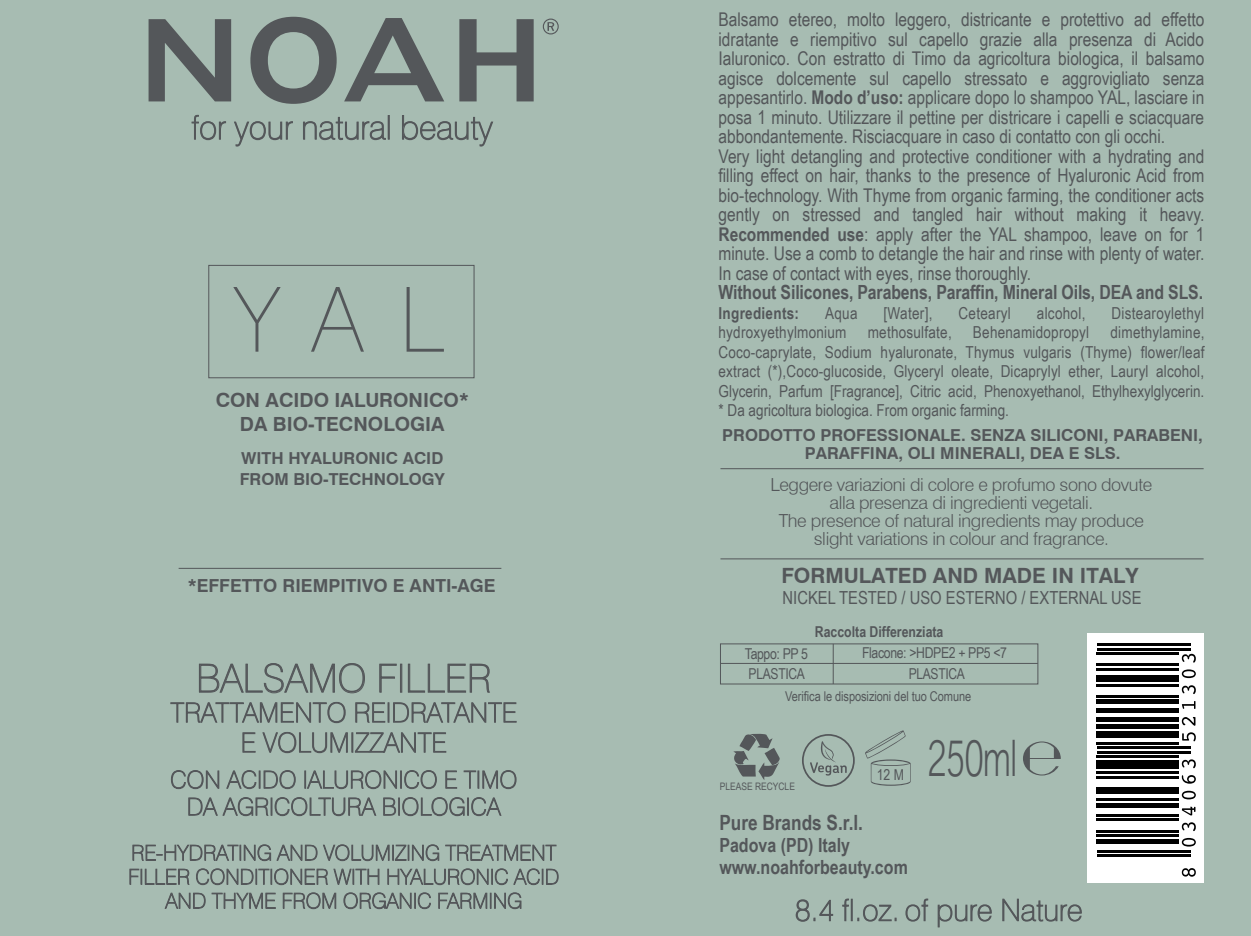
<style>
.page{position:relative;width:1251px;height:936px;background:#fff}
.page>*{position:absolute;margin:0;border:0;box-sizing:border-box;transform-origin:0 0}
.t1{font:105px "Humanist 970 BT Roman C";color:#54575a}
.t2{font:100 90px "Swiss 721 BT";color:#54575a}
.t3{font:48px "BMW Type Light 16 by 9";letter-spacing:-.01em;color:#54575a;scale:.9 1}
.t4{font:100 39px "Swiss 721 BT";color:#54575a}
.t5{font:700 21px "Swiss 721 BT";color:#54575a}
.t6{font:700 21px "Arial Narrow";color:#54575a}
.t7{font:700 19.5px/21.9px "Arial Narrow";letter-spacing:-.005em;color:#54575a}
.t8{font:700 19.5px/23.4px "Swiss 721 BT";color:#54575a;text-align:center}
.t9{font:18.9px/19.5px "Arial Narrow";color:#54575a}
.t10{font:300 18px/18px "Swiss 721 BT";letter-spacing:-.02em;color:#54575a;text-align:center}
.t11{font:18px "Arial Narrow";color:#54575a}
.t12{font:700 18px "Swiss 721 BT";color:#54575a}
.t13{font:16.5px/19.5px "Arial Narrow";letter-spacing:.015em;color:#54575a;text-align:justify}
.t14{font:700 16.5px/18px "Swiss 721 BT";color:#54575a;text-align:center}
.t15{font:700 16.5px "Arial Narrow";letter-spacing:.015em;color:#54575a}
.t16{font:15px "Arial Narrow";letter-spacing:-.025em;color:#54575a}
.t17{font:700 15px "Arial Narrow";color:#54575a}
.t18{font:13.5px "Arial Narrow";letter-spacing:-.005em;color:#54575a}
.t19{font:10.2px "Arial Narrow";color:#54575a}
.s1{font-weight:700}
</style>
<div class="page">
<div style="left:0;top:0;width:1250px;height:935px;background:#a7bcb2"></div>
<svg style="left:199px;top:663px;width:166px;height:30px"></svg>
<svg style="left:379px;top:663px;width:18px;height:30px"></svg>
<div style="left:400px;top:663px;width:2px;height:29px;border:1px solid #54575a"></div>
<svg style="left:408px;top:663px;width:82px;height:30px"></svg>
<svg style="left:170px;top:702px;width:176px;height:21px"></svg>
<svg style="left:355px;top:702px;width:30px;height:21px"></svg>
<div style="left:387px;top:702px;width:2px;height:20px;border:1px solid #54575a"></div>
<svg style="left:393px;top:702px;width:124px;height:21px"></svg>
<svg style="left:242px;top:732px;width:14px;height:21px"></svg>
<svg style="left:262px;top:732px;width:86px;height:21px"></svg>
<div style="left:351px;top:732px;width:2px;height:20px;border:1px solid #54575a"></div>
<svg style="left:355px;top:732px;width:91px;height:21px"></svg>
<svg style="left:171px;top:770px;width:125px;height:19px"></svg>
<svg style="left:304px;top:770px;width:133px;height:19px"></svg>
<svg style="left:445px;top:770px;width:12px;height:19px"></svg>
<svg style="left:463px;top:770px;width:54px;height:19px"></svg>
<svg style="left:188px;top:797px;width:189px;height:19px"></svg>
<svg style="left:383px;top:797px;width:119px;height:19px"></svg>
<svg style="left:129px;top:844px;width:430px;height:66px"></svg>
<svg style="left:192px;top:115px;width:34px;height:25px"></svg>
<svg style="left:234px;top:121px;width:59px;height:25px"></svg>
<svg style="left:303px;top:115px;width:86px;height:25px"></svg>
<svg style="left:402px;top:115px;width:91px;height:31px"></svg>
<svg style="left:542px;top:19px;width:16px;height:15px"></svg>
<div style="left:208px;top:265px;width:266px;height:113px;border:1px solid #54575a"></div>
<hr style="left:178px;top:568px;width:323px;height:1px;background:#54575a">
<div style="left:1086px;top:633px;width:117px;height:250px;background:#fff"></div>
<hr style="left:720px;top:468px;width:483px;height:1px;background:#54575a">
<hr style="left:720px;top:558px;width:483px;height:1px;background:#54575a">
<svg style="left:1181px;top:868px;width:14px;height:8px"></svg>
<hr style="left:1096px;top:854px;width:94px;height:2px;background:#000">
<hr style="left:1096px;top:850px;width:94px;height:2px;background:#000">
<svg style="left:1181px;top:837px;width:14px;height:9px"></svg>
<div style="left:1096px;top:838px;width:82px;height:5px;background:#000"></div>
<hr style="left:1096px;top:834px;width:82px;height:2px;background:#000">
<svg style="left:1181px;top:822px;width:14px;height:9px"></svg>
<hr style="left:1096px;top:829px;width:82px;height:3px;background:#000">
<hr style="left:1096px;top:818px;width:82px;height:2px;background:#000">
<svg style="left:1181px;top:806px;width:14px;height:9px"></svg>
<hr style="left:1096px;top:814px;width:82px;height:2px;background:#000">
<div style="left:1096px;top:802px;width:82px;height:5px;background:#000"></div>
<svg style="left:1181px;top:790px;width:14px;height:9px"></svg>
<hr style="left:1096px;top:798px;width:82px;height:2px;background:#000">
<div style="left:1096px;top:787px;width:82px;height:6px;background:#000"></div>
<svg style="left:1181px;top:775px;width:14px;height:8px"></svg>
<hr style="left:1096px;top:776px;width:82px;height:2px;background:#000">
<hr style="left:1096px;top:771px;width:82px;height:2px;background:#000">
<svg style="left:1181px;top:759px;width:14px;height:9px"></svg>
<div style="left:1096px;top:760px;width:82px;height:9px;background:#000"></div>
<hr style="left:1096px;top:755px;width:82px;height:3px;background:#000">
<hr style="left:1096px;top:751px;width:94px;height:2px;background:#000">
<hr style="left:1096px;top:746px;width:94px;height:3px;background:#000">
<svg style="left:1182px;top:732px;width:13px;height:9px"></svg>
<hr style="left:1096px;top:742px;width:82px;height:2px;background:#000">
<div style="left:1096px;top:731px;width:82px;height:6px;background:#000"></div>
<svg style="left:1181px;top:717px;width:14px;height:8px"></svg>
<hr style="left:1096px;top:724px;width:82px;height:4px;background:#000">
<div style="left:1096px;top:717px;width:82px;height:5px;background:#000"></div>
<svg style="left:1181px;top:701px;width:14px;height:8px"></svg>
<div style="left:1096px;top:708px;width:82px;height:5px;background:#000"></div>
<div style="left:1096px;top:699px;width:82px;height:5px;background:#000"></div>
<svg style="left:1181px;top:685px;width:14px;height:9px"></svg>
<hr style="left:1096px;top:695px;width:82px;height:2px;background:#000">
<hr style="left:1096px;top:683px;width:82px;height:3px;background:#000">
<svg style="left:1181px;top:669px;width:14px;height:9px"></svg>
<div style="left:1096px;top:675px;width:82px;height:6px;background:#000"></div>
<hr style="left:1096px;top:668px;width:82px;height:2px;background:#000">
<svg style="left:1181px;top:653px;width:14px;height:9px"></svg>
<hr style="left:1096px;top:663px;width:82px;height:3px;background:#000">
<hr style="left:1096px;top:652px;width:82px;height:2px;background:#000">
<hr style="left:1096px;top:648px;width:94px;height:2px;background:#000">
<hr style="left:1096px;top:643px;width:94px;height:2px;background:#000">
<svg style="left:795px;top:899px;width:38px;height:23px"></svg>
<svg style="left:842px;top:898px;width:7px;height:23px"></svg>
<div style="left:850px;top:898px;width:2px;height:23px;border:1px solid #54575a"></div>
<svg style="left:857px;top:904px;width:39px;height:18px"></svg>
<svg style="left:905px;top:898px;width:23px;height:24px"></svg>
<svg style="left:937px;top:904px;width:54px;height:23px"></svg>
<svg style="left:1002px;top:898px;width:79px;height:24px"></svg>
<div style="left:801px;top:734px;width:53px;height:52px;border:2px solid #54575a;border-radius:50%"></div>
<svg style="left:809px;top:741px;width:37px;height:34px"></svg>
<svg style="left:865px;top:730px;width:45px;height:55px"></svg>
<svg style="left:733px;top:733px;width:46px;height:47px"></svg>
<svg style="left:1023px;top:741px;width:37px;height:34px"></svg>
<div style="left:720px;top:643px;width:318px;height:41px;border:1px solid #54575a"></div>
<hr style="left:720px;top:663px;width:317px;height:1px;background:#54575a">
<hr style="left:832px;top:644px;width:1px;height:40px;background:#54575a">
<h1 class="t1" style="left:135px;top:-11px;width:414px">NOAH</h1>
<h2 class="t2" style="left:233px;top:265px;width:213px">YAL</h2>
<p class="t8" style="left:216px;top:388px;width:254px">CON ACIDO IALURONICO*<br>DA BIO-TECNOLOGIA</p>
<p class="t14" style="left:239px;top:447px;width:206px;line-height:21px;text-align:left">WITH HYALURONIC ACID<br>FROM BIO-TECHNOLOGY</p>
<p class="t12" style="left:188px;top:575px;width:309px">*EFFETTO RIEMPITIVO E ANTI-AGE</p>
<h3 class="t4" style="left:196px;top:654px;width:296px">BALSAMO FILLER</h3>
<p class="t9" style="left:718px;top:9px;width:487px">Balsamo etereo, molto leggero, districante e protettivo ad effetto idratante e riempitivo sul capello grazie alla presenza di Acido Ialuronico. Con estratto di Timo da agricoltura biologica, il balsamo agisce dolcemente sul capello stressato e aggrovigliato senza appesantirlo. <span class="s1">Modo d’uso:</span> applicare dopo lo shampoo YAL, lasciare in posa 1 minuto. Utilizzare il pettine per districare i capelli e sciacquare abbondantemente. Risciacquare in caso di contatto con gli occhi.<br>Very light detangling and protective conditioner with a hydrating and filling effect on hair, thanks to the presence of Hyaluronic Acid from bio-technology. With Thyme from organic farming, the conditioner acts gently on stressed and tangled hair without making it heavy.<br><span class="s1">Recommended use</span>: apply after the YAL shampoo, leave on for 1 minute. Use a comb to detangle the hair and rinse with plenty of water.<br>In case of contact with eyes, rinse thoroughly.</p>
<p class="t7" style="left:718px;top:280px;width:486px">Without Silicones, Parabens, Paraffin, Mineral Oils, DEA and SLS.</p>
<p class="t15" style="left:718px;top:300px;width:82px">Ingredients:</p>
<p class="t13" style="left:825px;top:302px;width:34px">Aqua</p>
<p class="t13" style="left:883px;top:302px;width:50px">[Water],</p>
<p class="t13" style="left:958px;top:302px;width:54px">Cetearyl</p>
<p class="t13" style="left:1036px;top:302px;width:50px">alcohol,</p>
<p class="t13" style="left:1111px;top:302px;width:94px">Distearoylethyl</p>
<p class="t13" style="left:718px;top:322px;width:129px">hydroxyethylmonium</p>
<p class="t13" style="left:867px;top:322px;width:85px">methosulfate,</p>
<p class="t13" style="left:972px;top:322px;width:118px">Behenamidopropyl</p>
<p class="t13" style="left:718px;top:322px;width:487px;text-indent:392px">dimethylamine, Coco-caprylate, Sodium hyaluronate, Thymus vulgaris (Thyme) flower/leaf extract (*),Coco-glucoside, Glyceryl oleate, Dicaprylyl ether, Lauryl alcohol, Glycerin, Parfum [Fragrance], Citric acid, Phenoxyethanol, Ethylhexylglycerin. * Da agricoltura biologica. From organic farming.</p>
<p class="t14" style="left:722px;top:426px;width:482px">PRODOTTO PROFESSIONALE. SENZA SILICONI, PARABENI,<br>PARAFFINA, OLI MINERALI, DEA E SLS.</p>
<p class="t10" style="left:770px;top:475px;width:383px">Leggere variazioni di colore e profumo sono dovute alla presenza di ingredienti vegetali.<br>The presence of natural ingredients may produce slight variations in colour and fragrance.</p>
<p class="t5" style="left:781px;top:562px;width:358px">FORMULATED AND MADE IN ITALY</p>
<p class="t11" style="left:782px;top:584px;width:360px">NICKEL TESTED / USO ESTERNO / EXTERNAL USE</p>
<p class="t17" style="left:814px;top:620px;width:130px">Raccolta Differenziata</p>
<p class="t16" style="left:744px;top:642px;width:65px">Tappo: PP 5</p>
<p class="t16" style="left:862px;top:642px;width:146px">Flacone: &gt;HDPE2 + PP5 &lt;7</p>
<p class="t16" style="left:748px;top:662px;width:58px">PLASTICA</p>
<p class="t16" style="left:908px;top:662px;width:58px">PLASTICA</p>
<p class="t18" style="left:785px;top:686px;width:187px">Verifica le disposizioni del tuo Comune</p>
<p class="t19" style="left:719px;top:779px;width:77px">PLEASE RECYCLE</p>
<p class="t16" style="left:876px;top:763px;width:29px">12 M</p>
<p class="t6" style="left:719px;top:806px;width:145px">Pure Brands S.r.l.</p>
<p class="t7" style="left:719px;top:833px;width:190px">Padova (PD) Italy www.noahforbeauty.com</p>
<h3 class="t3" style="left:927px;top:726px;width:101px">250ml</h3>
</div>
